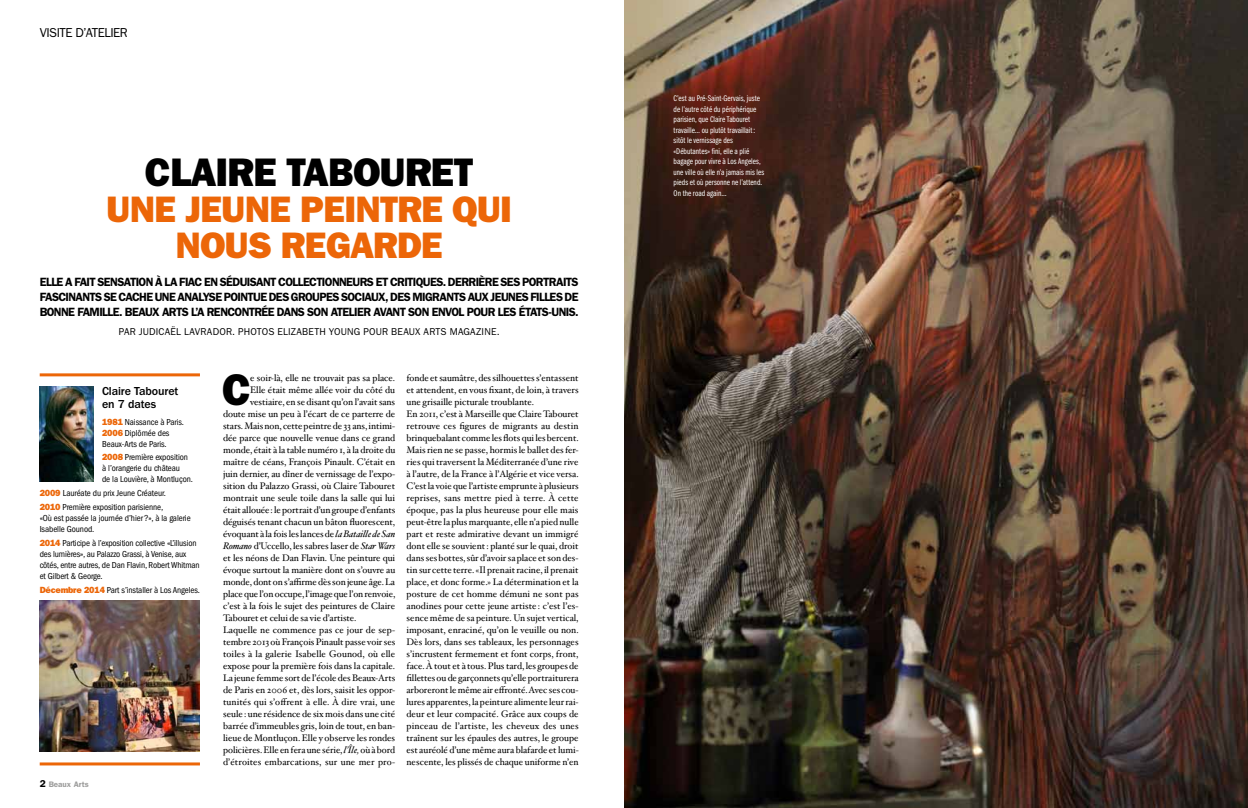
<style>
.page{position:relative;width:1248px;height:808px;background:#fff}
.page>*{position:absolute;margin:0;border:0;box-sizing:border-box;transform-origin:0 0}
.t1{font:44.5px "ITC Franklin Gothic Std Hvy";color:#000}
.t2{font:40px "ITC Franklin Gothic Std Hvy";letter-spacing:-.02em;color:#000}
.t3{font:37px/36px "ITC Franklin Gothic Std Hvy";letter-spacing:-.02em;color:#ec6608;text-align:center}
.t4{font:13px "ITC Franklin Gothic Std";letter-spacing:-.035em;color:#000}
.t5{font:600 12px/15px "ITC Franklin Gothic Std";letter-spacing:-.05em;color:#000;text-align:justify}
.t6{font:500 12px/13px "ITC Franklin Gothic Std";letter-spacing:-.01em;color:#000}
.t7{font:10px "ITC Franklin Gothic Std";letter-spacing:.015em;color:#000}
.t8{font:9.5px/12px "Hoefler Txt";color:#000}
.t9{font:condensed 9px/11px "ITC Franklin Gothic Std";letter-spacing:-.01em;color:#000}
.t10{font:8.5px/10.5px "ITC Franklin Gothic Std Bk Cp";color:#fff}
.t11{font:600 8px "ITC Franklin Gothic Std";color:#9d9d9c}
.s1{font-family:"ITC Franklin Gothic Std Hvy";font-stretch:normal;color:#ec6608}
.s2{font-size:10px;color:#000}
.s3{font-style:italic}
</style>
<div class="page">
<img style="left:624px;top:0;width:623px;height:808px">
<hr style="left:40px;top:373px;width:160px;height:3px;background:#ec6608">
<hr style="left:40px;top:762px;width:160px;height:3px;background:#ec6608">
<img style="left:40px;top:387px;width:54px;height:94px">
<img style="left:40px;top:600px;width:160px;height:151px">
<h3 class="t4" style="left:40px;top:25px;width:89px">VISITE D’ATELIER</h3>
<h2 class="t2" style="left:145px;top:149px;width:330px">CLAIRE TABOURET</h2>
<h3 class="t3" style="left:106px;top:192px;width:407px">UNE JEUNE PEINTRE QUI<br>NOUS REGARDE</h3>
<p class="t5" style="left:40px;top:274px;width:540px">ELLE A FAIT SENSATION À LA FIAC EN SÉDUISANT COLLECTIONNEURS ET CRITIQUES. DERRIÈRE SES PORTRAITS FASCINANTS SE CACHE UNE ANALYSE POINTUE DES GROUPES SOCIAUX, DES MIGRANTS AUX JEUNES FILLES DE BONNE FAMILLE. BEAUX ARTS L’A RENCONTRÉE DANS SON ATELIER AVANT SON ENVOL POUR LES ÉTATS-UNIS.</p>
<p class="t7" style="left:119px;top:326px;width:382px">PAR JUDICAËL LAVRADOR. PHOTOS ELIZABETH YOUNG POUR BEAUX ARTS MAGAZINE.</p>
<p class="t6" style="left:102px;top:384px;width:78px">Claire Tabouret en 7 dates</p>
<p class="t9" style="left:102px;top:416px;width:83px"><span class="s1">1981</span> Naissance à Paris.<br><span class="s1">2006</span> Diplômée des<br>Beaux-Arts de Paris.</p>
<p class="t9" style="left:102px;top:452px;width:92px"><span class="s1">2008</span> Première exposition à l’orangerie du château<br>de la Louvière, à Montluçon.</p>
<p class="t9" style="left:40px;top:486px;width:128px;line-height:13.8px"><span class="s1">2009</span> Lauréate du prix Jeune Créateur.<br><span class="s1">2010</span> Première exposition parisienne,</p>
<p class="t9" style="left:40px;top:513px;width:152px">«Où est passée la journée d’hier?», à la galerie<br>Isabelle Gounod.</p>
<p class="t9" style="left:40px;top:537px;width:161px"><span class="s1">2014</span> Participe à l’exposition collective «L’illusion des lumières», au Palazzo Grassi, à Venise, aux côtés, entre autres, de Dan Flavin, Robert Whitman et Gilbert &amp; George.</p>
<p class="t9" style="left:40px;top:584px;width:162px"><span class="s1">DÉCEMBRE 2014</span> Part s’installer à Los Angeles.</p>
<p class="t11" style="left:40px;top:779px;width:51px"><span class="s2">2</span> BEAUX ARTS</p>
<h1 class="t1" style="left:222px;top:363px;width:28px">C</h1>
<p class="t8" style="left:250px;top:371px;width:147px">e soir-là, elle ne trouvait pas sa place.</p>
<p class="t8" style="left:250px;top:383px;width:147px">Elle était même allée voir du côté du</p>
<p class="t8" style="left:250px;top:395px;width:147px">vestiaire, en se disant qu’on l’avait sans</p>
<p class="t8" style="left:223px;top:407px;width:174px">doute mise un peu à l’écart de ce parterre de</p>
<p class="t8" style="left:223px;top:419px;width:173px">stars. Mais non, cette peintre de 33 ans, intimi-</p>
<p class="t8" style="left:223px;top:431px;width:173px">dée parce que nouvelle venue dans ce grand</p>
<p class="t8" style="left:223px;top:443px;width:173px">monde, était à la table numéro 1, à la droite du</p>
<p class="t8" style="left:223px;top:455px;width:174px">maître de céans, François Pinault. C’était en</p>
<p class="t8" style="left:223px;top:467px;width:173px">juin dernier, au dîner de vernissage de l’expo-</p>
<p class="t8" style="left:223px;top:479px;width:173px">sition du Palazzo Grassi, où Claire Tabouret</p>
<p class="t8" style="left:223px;top:491px;width:173px">montrait une seule toile dans la salle qui lui</p>
<p class="t8" style="left:223px;top:503px;width:174px">était allouée : le portrait d’un groupe d’enfants</p>
<p class="t8" style="left:223px;top:515px;width:173px">déguisés tenant chacun un bâton fluorescent,</p>
<p class="t8" style="left:223px;top:527px;width:173px">évoquant à la fois les lances de <span class="s3">la Bataille de San</span></p>
<p class="t8" style="left:223px;top:539px;width:173px"><span class="s3">Romano</span> d’Uccello, les sabres laser de <span class="s3">Star Wars</span></p>
<p class="t8" style="left:223px;top:551px;width:173px">et les néons de Dan Flavin. Une peinture qui</p>
<p class="t8" style="left:223px;top:563px;width:173px">évoque surtout la manière dont on s’ouvre au</p>
<p class="t8" style="left:223px;top:575px;width:173px">monde, dont on s’affirme dès son jeune âge. La</p>
<p class="t8" style="left:223px;top:587px;width:174px">place que l’on occupe, l’image que l’on renvoie,</p>
<p class="t8" style="left:223px;top:599px;width:173px">c’est à la fois le sujet des peintures de Claire</p>
<p class="t8" style="left:223px;top:611px;width:135px">Tabouret et celui de sa vie d’artiste.</p>
<p class="t8" style="left:223px;top:623px;width:173px">Laquelle ne commence pas ce jour de sep-</p>
<p class="t8" style="left:223px;top:635px;width:174px">tembre 2013 où François Pinault passe voir ses</p>
<p class="t8" style="left:223px;top:647px;width:173px">toiles à la galerie Isabelle Gounod, où elle</p>
<p class="t8" style="left:223px;top:659px;width:173px">expose pour la première fois dans la capitale.</p>
<p class="t8" style="left:223px;top:671px;width:174px">La jeune femme sort de l’école des Beaux-Arts</p>
<p class="t8" style="left:223px;top:683px;width:173px">de Paris en 2006 et, dès lors, saisit les oppor-</p>
<p class="t8" style="left:223px;top:695px;width:173px">tunités qui s’offrent à elle. À dire vrai, une</p>
<p class="t8" style="left:223px;top:707px;width:173px">seule : une résidence de six mois dans une cité</p>
<p class="t8" style="left:223px;top:719px;width:173px">barrée d’immeubles gris, loin de tout, en ban-</p>
<p class="t8" style="left:223px;top:731px;width:173px">lieue de Montluçon. Elle y observe les rondes</p>
<p class="t8" style="left:223px;top:743px;width:173px">policières. Elle en fera une série, <span class="s3">l’Île,</span> où à bord</p>
<p class="t8" style="left:223px;top:755px;width:173px">d’étroites embarcations, sur une mer pro-</p>
<p class="t8" style="left:406px;top:371px;width:174px">fonde et saumâtre, des silhouettes s’entassent et attendent, en vous fixant, de loin, à travers une grisaille picturale troublante.<br>En 2011, c’est à Marseille que Claire Tabouret retrouve ces figures de migrants au destin brinquebalant comme les flots qui les bercent.<br>Mais rien ne se passe, hormis le ballet des fer&shy;ries qui traversent la Méditerranée d’une rive à l’autre, de la France à l’Algérie et vice versa.<br>C’est la voie que l’artiste emprunte à plusieurs reprises, sans mettre pied à terre. À cette époque, pas la plus heureuse pour elle mais peut-être la plus marquante, elle n’a pied nulle part et reste admirative devant un immigré dont elle se souvient : planté sur le quai, droit dans ses bottes, sûr d’avoir sa place et son des&shy;tin sur cette terre. «Il prenait racine, il prenait place, et donc forme.» La détermination et la posture de cet homme démuni ne sont pas anodines pour cette jeune artiste : c’est l’es&shy;sence même de sa peinture. Un sujet vertical, imposant, enraciné, qu’on le veuille ou non.<br>Dès lors, dans ses tableaux, les personnages s’incrustent fermement et font corps, front, face. À tout et à tous. Plus tard, les groupes de fillettes ou de garçonnets qu’elle portraiturera arboreront le même air effronté. Avec ses cou&shy;lures apparentes, la peinture alimente leur rai&shy;deur et leur compacité. Grâce aux coups de pinceau de l’artiste, les cheveux des unes traînent sur les épaules des autres, le groupe est auréolé d’une même aura blafarde et lumi&shy;nescente, les plissés de chaque uniforme n’en</p>
<p class="t10" style="left:673px;top:93px;width:92px">C’est au Pré-Saint-Gervais, juste de l’autre côté du périphérique parisien, que Claire Tabouret travaille… ou plutôt travaillait: sitôt le vernissage des «Débutantes» fini, elle a plié bagage pour vivre à Los Angeles, une ville où elle n’a jamais mis les pieds et où personne ne l’attend.<br>On the road again…</p>
</div>
